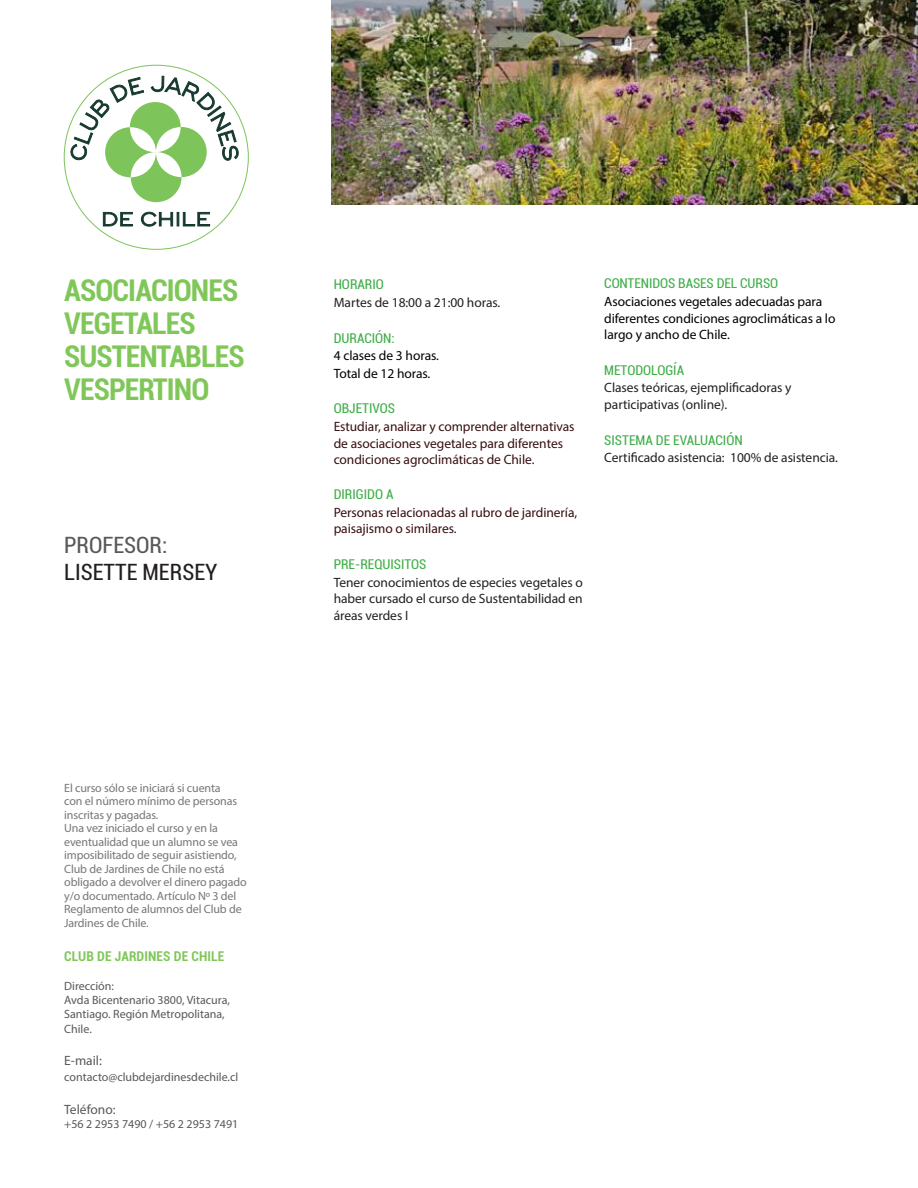
<style>
.page{position:relative;width:918px;height:1188px;background:#fff}
.page>*{position:absolute;margin:0;border:0;box-sizing:border-box;transform-origin:0 0}
.t1{font:700 condensed 30px "Roboto";letter-spacing:-.03em;color:#80c759}
.t2{font:condensed 22.5px/27px "Roboto";color:#231f20}
.t3{font:13.5px/16.5px "Myriad Pro";letter-spacing:-.005em;color:#231f20;text-align:justify}
.t4{font:13.5px/16.5px "Myriad Pro";letter-spacing:-.005em;color:#000}
.t5{font:13.5px/16.5px "Myriad Pro";letter-spacing:-.005em;color:#380f10}
.t6{font:condensed 13.5px "Roboto";color:#40ae49}
.t7{font:13.5px/16.5px "Myriad Pro";letter-spacing:-.005em;color:#380e11}
.t8{font:700 condensed 13.5px "Roboto";letter-spacing:.01em;color:#80c759}
.t9{font:13.5px "Myriad Pro";color:#57585a}
.t10{font:12px/13.5px "Myriad Pro";letter-spacing:-.01em;color:#757679}
.t11{font:12px/14.4px "Myriad Pro";color:#57585a}
.s1{color:#57585a}
</style>
<div class="page">
<svg style="left:70px;top:76px;width:169px;height:126px"></svg>
<svg style="left:103px;top:212px;width:30px;height:14px"></svg>
<svg style="left:141px;top:212px;width:69px;height:14px"></svg>
<img style="left:332px;top:0;width:586px;height:204px">
<p class="t1" style="left:64px;top:269px;width:176px">ASOCIACIONES</p>
<p class="t1" style="left:64px;top:302px;width:133px">VEGETALES</p>
<p class="t1" style="left:64px;top:335px;width:182px">SUSTENTABLES</p>
<p class="t1" style="left:64px;top:368px;width:147px">VESPERTINO</p>
<p class="t2" style="left:64px;top:531px;width:155px"><span class="s1">PROFESOR:<br></span>LISETTE MERSEY</p>
<p class="t10" style="left:64px;top:781px;width:175px">El curso sólo se iniciará si cuenta con el número mínimo de personas inscritas y pagadas.</p>
<p class="t10" style="left:64px;top:821px;width:184px">Una vez iniciado el curso y en la eventualidad que un alumno se vea imposibilitado de seguir asistiendo,<br>Club de Jardines de Chile no está obligado a devolver el dinero pagado y/o documentado. Artículo Nº 3 del<br>Reglamento de alumnos del Club de<br>Jardines de Chile.</p>
<p class="t8" style="left:64px;top:947px;width:162px">CLUB DE JARDINES DE CHILE</p>
<p class="t11" style="left:64px;top:978px;width:167px">Dirección:<br>Avda Bicentenario 3800, Vitacura,<br>Santiago. Región Metropolitana,<br>Chile.</p>
<p class="t9" style="left:64px;top:1052px;width:39px">E-mail:</p>
<p class="t11" style="left:64px;top:1070px;width:176px">contacto@clubdejardinesdechile.cl</p>
<p class="t9" style="left:64px;top:1101px;width:53px">Teléfono:</p>
<p class="t11" style="left:64px;top:1117px;width:176px">+56 2 2953 7490 / +56 2 2953 7491</p>
<p class="t6" style="left:334px;top:275px;width:52px">HORARIO</p>
<p class="t3" style="left:334px;top:294px;width:168px">Martes de 18:00 a 21:00 horas.</p>
<p class="t6" style="left:334px;top:328px;width:63px">DURACIÓN:</p>
<p class="t4" style="left:334px;top:347px;width:107px">4 clases de 3 horas.</p>
<p class="t4" style="left:334px;top:365px;width:98px">Total de 12 horas.</p>
<p class="t6" style="left:334px;top:399px;width:63px">OBJETIVOS</p>
<p class="t5" style="left:334px;top:418px;width:242px">Estudiar, analizar y comprender alternativas de asociaciones vegetales para diferentes condiciones agroclimáticas de Chile.</p>
<p class="t6" style="left:334px;top:485px;width:61px">DIRIGIDO A</p>
<p class="t7" style="left:334px;top:504px;width:245px">Personas relacionadas al rubro de jardinería, paisajismo o similares.</p>
<p class="t6" style="left:334px;top:555px;width:94px">PRE-REQUISITOS</p>
<p class="t3" style="left:334px;top:574px;width:251px">Tener conocimientos de especies vegetales o haber cursado el curso de Sustentabilidad en áreas verdes I</p>
<p class="t6" style="left:604px;top:274px;width:175px">CONTENIDOS BASES DEL CURSO</p>
<p class="t4" style="left:604px;top:293px;width:233px">Asociaciones vegetales adecuadas para diferentes condiciones agroclimáticas a lo largo y ancho de Chile.</p>
<p class="t6" style="left:604px;top:361px;width:81px">METODOLOGÍA</p>
<p class="t3" style="left:604px;top:379px;width:189px">Clases teóricas, ejemplificadoras y participativas (online).</p>
<p class="t6" style="left:604px;top:430px;width:140px">SISTEMA DE EVALUACIÓN</p>
<p class="t3" style="left:604px;top:449px;width:235px">Certificado asistencia: 100% de asistencia.</p>
</div>
